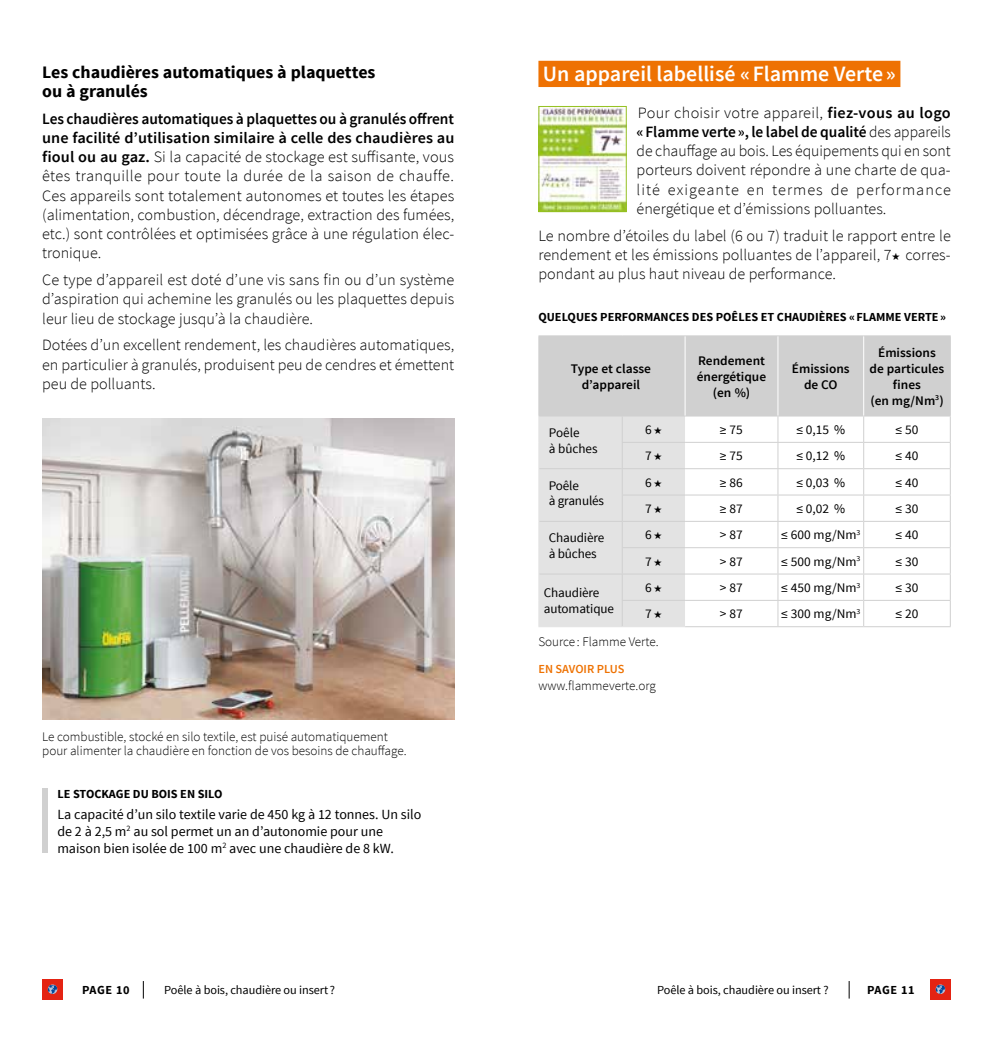
<style>
.page{position:relative;width:993px;height:1042px;background:#fff}
.page>*{position:absolute;margin:0;border:0;box-sizing:border-box;transform-origin:0 0}
.t1{font:600 21.88px "Source Sans Pro";color:#fff}
.t2{font:700 17.5px/19.2px "Source Sans Pro";color:#000}
.t3{font:300 15.75px/19.2px "Source Sans Pro";color:#000;text-align:justify}
.t4{font:14px/16.6px "Source Sans Pro";color:#000}
.t5{font:13.12px/15.8px "Source Sans Pro";color:#000}
.t6{font:300 13.12px/14.9px "Source Sans Pro";color:#000}
.t7{font:600 13.12px/15.8px "Source Sans Pro";color:#000;text-align:center}
.t8{font:700 12.25px "Source Sans Pro";color:#000}
.t9{font:12.25px "Source Sans Pro";letter-spacing:-.005em;color:#000}
.t10{font:600 12.25px "Source Sans Pro";color:#ee7203}
.s1{font-weight:600}
</style>
<div class="page">
<svg style="left:143px;top:981px;width:1px;height:17px"></svg>
<div style="left:42px;top:979px;width:21px;height:21px;background:#e42313"></div>
<svg style="left:48px;top:984px;width:9px;height:10px"></svg>
<svg style="left:848px;top:981px;width:1px;height:17px"></svg>
<div style="left:929px;top:979px;width:21px;height:21px;background:#e42313"></div>
<svg style="left:935px;top:984px;width:9px;height:10px"></svg>
<div style="left:538px;top:61px;width:362px;height:26px;background:#ee7203"></div>
<img style="left:540px;top:108px;width:84px;height:102px">
<div style="left:538px;top:106px;width:88px;height:106px;border:1px solid #95c122"></div>
<hr style="left:538px;top:335px;width:84px;height:1px;background:#d0d0d0">
<hr style="left:622px;top:335px;width:62px;height:1px;background:#d0d0d0">
<hr style="left:684px;top:335px;width:93px;height:1px;background:#d0d0d0">
<hr style="left:777px;top:335px;width:86px;height:1px;background:#d0d0d0">
<hr style="left:863px;top:335px;width:87px;height:1px;background:#d0d0d0">
<svg style="left:538px;top:336px;width:412px;height:291px"></svg>
<hr style="left:684px;top:626px;width:93px;height:1px;background:#d0d0d0">
<hr style="left:777px;top:626px;width:86px;height:1px;background:#d0d0d0">
<hr style="left:863px;top:626px;width:87px;height:1px;background:#d0d0d0">
<hr style="left:622px;top:626px;width:62px;height:1px;background:#e3e3e3">
<hr style="left:684px;top:336px;width:1px;height:79px;background:#fff">
<hr style="left:777px;top:336px;width:1px;height:79px;background:#fff">
<hr style="left:862px;top:336px;width:1px;height:79px;background:#fff">
<img style="left:42px;top:418px;width:412px;height:302px">
<div style="left:42px;top:788px;width:5px;height:64px;background:#d0d0d0"></div>
<p class="t2" style="left:42px;top:63px;width:335px">Les chaudières automatiques à plaquettes ou à granulés</p>
<p class="t3" style="left:42px;top:109px;width:413px"><span class="s1">Les chaudières automatiques à plaquettes ou à granulés offrent une facilité d’utilisation similaire à celle des chaudières au fioul ou au gaz.</span> Si la capacité de stockage est suffisante, vous êtes tranquille pour toute la durée de la saison de chauffe.<br>Ces appareils sont totalement autonomes et toutes les étapes (alimentation, combustion, décendrage, extraction des fumées, etc.) sont contrôlées et optimisées grâce à une régulation élec&shy;tronique.</p>
<p class="t3" style="left:42px;top:270px;width:413px">Ce type d’appareil est doté d’une vis sans fin ou d’un système d’aspiration qui achemine les granulés ou les plaquettes depuis leur lieu de stockage jusqu’à la chaudière.</p>
<p class="t3" style="left:42px;top:335px;width:413px">Dotées d’un excellent rendement, les chaudières automatiques, en particulier à granulés, produisent peu de cendres et émettent peu de polluants.</p>
<p class="t6" style="left:42px;top:729px;width:366px">Le combustible, stocké en silo textile, est puisé automatiquement pour alimenter la chaudière en fonction de vos besoins de chauffage.</p>
<p class="t8" style="left:57px;top:786px;width:167px">LE STOCKAGE DU BOIS EN SILO</p>
<p class="t4" style="left:57px;top:807px;width:365px">La capacité d’un silo textile varie de 450 kg à 12 tonnes. Un silo de 2 à 2,5 m<sup>2</sup> au sol permet un an d’autonomie pour une maison bien isolée de 100 m<sup>2</sup> avec une chaudière de 8 kW.</p>
<h1 class="t1" style="left:542px;top:60px;width:354px">Un appareil labellisé «Flamme Verte»</h1>
<p class="t3" style="left:636px;top:103px;width:315px">Pour choisir votre appareil, <span class="s1">fiez-vous au logo «Flamme verte», le label de qualité</span> des appareils de chauffage au bois. Les équipements qui en sont porteurs doivent répondre à une charte de qua&shy;lité exigeante en termes de performance énergétique et d’émissions polluantes.</p>
<p class="t3" style="left:538px;top:226px;width:414px">Le nombre d’étoiles du label (6 ou 7) traduit le rapport entre le rendement et les émissions polluantes de l’appareil, 7★ corres&shy;pondant au plus haut niveau de performance.</p>
<p class="t8" style="left:538px;top:309px;width:409px">QUELQUES PERFORMANCES DES POÊLES ET CHAUDIÈRES «FLAMME VERTE»</p>
<p class="t7" style="left:570px;top:361px;width:82px">Type et classe d’appareil</p>
<p class="t7" style="left:696px;top:353px;width:71px">Rendement énergétique (en %)</p>
<p class="t7" style="left:791px;top:361px;width:59px">Émissions de CO</p>
<p class="t7" style="left:869px;top:345px;width:76px">Émissions de particules fines<br>(en mg/Nm<sup>3</sup>)</p>
<p class="t5" style="left:548px;top:425px;width:50px">Poêle<br>à bûches</p>
<p class="t5" style="left:645px;top:422px;width:19px">6★</p>
<p class="t5" style="left:719px;top:422px;width:24px">≥ 75</p>
<p class="t5" style="left:796px;top:422px;width:50px">≤ 0,15 %</p>
<p class="t5" style="left:895px;top:422px;width:24px">≤ 50</p>
<p class="t5" style="left:645px;top:448px;width:19px">7★</p>
<p class="t5" style="left:719px;top:448px;width:24px">≥ 75</p>
<p class="t5" style="left:796px;top:448px;width:50px">≤ 0,12 %</p>
<p class="t5" style="left:895px;top:448px;width:24px">≤ 40</p>
<p class="t5" style="left:548px;top:477px;width:57px">Poêle<br>à granulés</p>
<p class="t5" style="left:645px;top:475px;width:19px">6★</p>
<p class="t5" style="left:719px;top:475px;width:24px">≥ 86</p>
<p class="t5" style="left:796px;top:475px;width:50px">≤ 0,03 %</p>
<p class="t5" style="left:895px;top:475px;width:24px">≤ 40</p>
<p class="t5" style="left:645px;top:501px;width:19px">7★</p>
<p class="t5" style="left:719px;top:501px;width:24px">≥ 87</p>
<p class="t5" style="left:796px;top:501px;width:50px">≤ 0,02 %</p>
<p class="t5" style="left:895px;top:501px;width:24px">≤ 30</p>
<p class="t5" style="left:548px;top:530px;width:57px">Chaudière à bûches</p>
<p class="t5" style="left:645px;top:527px;width:19px">6★</p>
<p class="t5" style="left:719px;top:527px;width:24px">&gt; 87</p>
<p class="t5" style="left:781px;top:527px;width:81px">≤ 600 mg/Nm<sup>3</sup></p>
<p class="t5" style="left:895px;top:527px;width:24px">≤ 40</p>
<p class="t5" style="left:645px;top:554px;width:19px">7★</p>
<p class="t5" style="left:719px;top:554px;width:24px">&gt; 87</p>
<p class="t5" style="left:781px;top:554px;width:81px">≤ 500 mg/Nm<sup>3</sup></p>
<p class="t5" style="left:895px;top:554px;width:24px">≤ 30</p>
<p class="t5" style="left:543px;top:585px;width:72px">Chaudière automatique</p>
<p class="t5" style="left:645px;top:580px;width:19px">6★</p>
<p class="t5" style="left:719px;top:580px;width:24px">&gt; 87</p>
<p class="t5" style="left:781px;top:580px;width:81px">≤ 450 mg/Nm<sup>3</sup></p>
<p class="t5" style="left:895px;top:580px;width:24px">≤ 30</p>
<p class="t5" style="left:645px;top:606px;width:19px">7★</p>
<p class="t5" style="left:719px;top:606px;width:24px">&gt; 87</p>
<p class="t5" style="left:781px;top:606px;width:81px">≤ 300 mg/Nm<sup>3</sup></p>
<p class="t5" style="left:895px;top:606px;width:24px">≤ 20</p>
<p class="t6" style="left:538px;top:634px;width:122px">Source : Flamme Verte.</p>
<p class="t10" style="left:538px;top:661px;width:88px">EN SAVOIR PLUS</p>
<p class="t6" style="left:538px;top:678px;width:119px">www.flammeverte.org</p>
<p class="t8" style="left:82px;top:981px;width:49px">PAGE 10</p>
<p class="t9" style="left:164px;top:982px;width:172px">Poêle à bois, chaudière ou insert ?</p>
<p class="t9" style="left:657px;top:982px;width:173px">Poêle à bois, chaudière ou insert ?</p>
<p class="t8" style="left:866px;top:981px;width:49px">PAGE 11</p>
</div>
